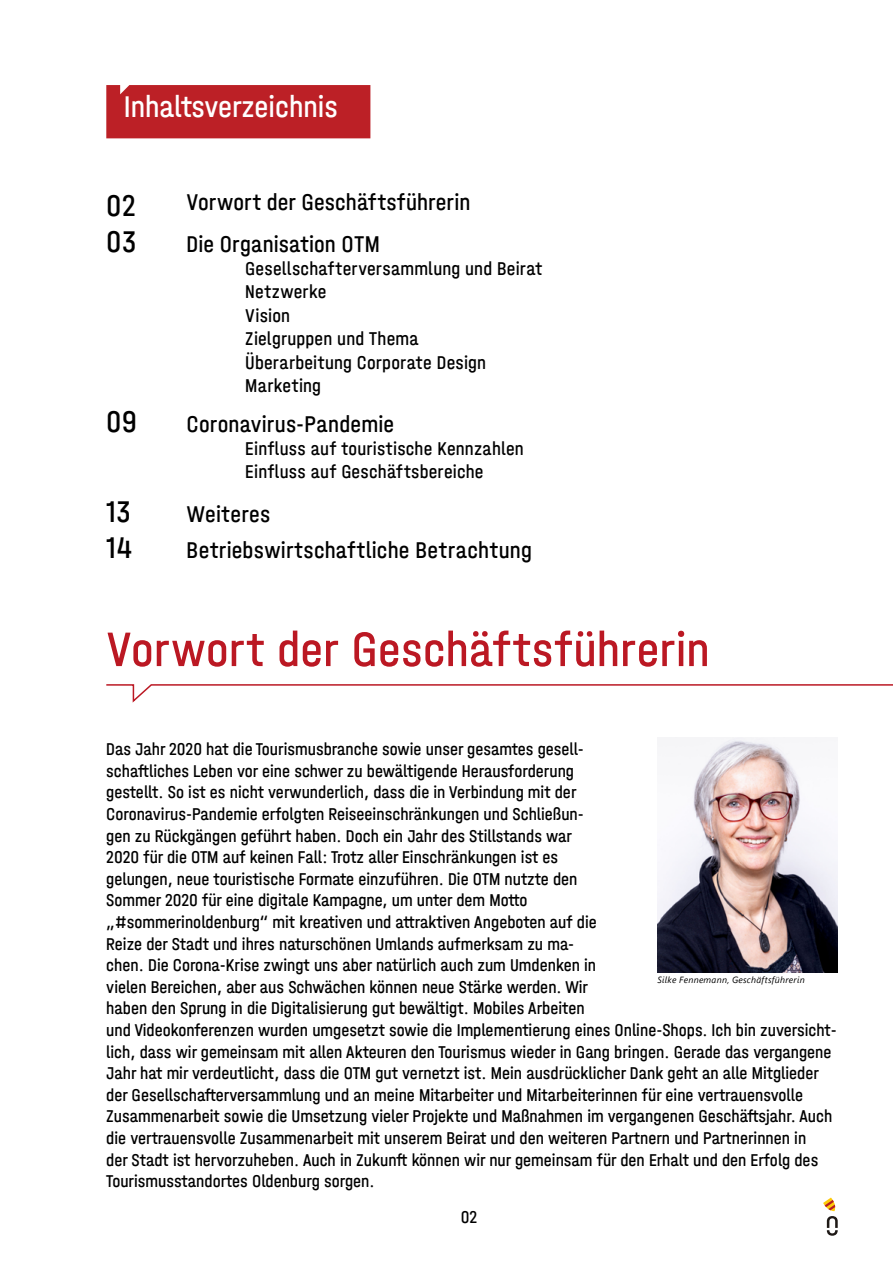
<style>
.page{position:relative;width:893px;height:1263px;background:#fff}
.page>*{position:absolute;margin:0;border:0;box-sizing:border-box;transform-origin:0 0}
.t1{font:51px "Halvar Eng";letter-spacing:.005em;color:#bb1823}
.t2{font:31.5px "Halvar Eng";color:#fff}
.t3{font:31.5px/36px "Halvar Eng";letter-spacing:.015em;color:#000}
.t4{font:24px/41.4px "Halvar Eng";letter-spacing:.005em;color:#000}
.t5{font:19.5px/23.4px "Halvar Eng";letter-spacing:.01em;color:#000}
.t6{font:18px/21.6px "Halvar Eng";color:#000}
.t7{font:italic 9px "Segoe UI";letter-spacing:.03em;color:#000}
</style>
<div class="page">
<svg style="left:823px;top:1197px;width:15px;height:39px"></svg>
<div style="left:106px;top:85px;width:264px;height:53px;background:#bc2026"></div>
<img style="left:658px;top:737px;width:180px;height:235px">
<svg style="left:106px;top:684px;width:787px;height:19px"></svg>
<h2 class="t2" style="left:124px;top:88px;width:216px">Inhaltsverzeichnis</h2>
<h2 class="t3" style="left:106px;top:187px;width:31px">02</h2>
<h3 class="t4" style="left:187px;top:181px;width:285px">Vorwort der Geschäftsführerin<br>Die Organisation OTM</h3>
<p class="t5" style="left:245px;top:256px;width:299px">Gesellschafterversammlung und Beirat<br>Netzwerke<br>Vision<br>Zielgruppen und Thema<br>Überarbeitung Corporate Design<br>Marketing</p>
<h3 class="t4" style="left:187px;top:402px;width:209px">Coronavirus-Pandemie</h3>
<p class="t5" style="left:245px;top:436px;width:280px">Einfluss auf touristische Kennzahlen<br>Einfluss auf Geschäftsbereiche</p>
<h3 class="t4" style="left:187px;top:495px;width:347px;line-height:36.5px">Weiteres<br>Betriebswirtschaftliche Betrachtung</h3>
<h2 class="t3" style="left:106px;top:223px;width:31px">03</h2>
<h2 class="t3" style="left:106px;top:403px;width:32px">09</h2>
<h2 class="t3" style="left:106px;top:493px;width:28px">13<br>14</h2>
<h1 class="t1" style="left:106px;top:619px;width:605px">Vorwort der Geschäftsführerin</h1>
<p class="t6" style="left:106px;top:738px;width:732px">Das Jahr 2020 hat die Tourismusbranche sowie unser gesamtes gesell-<br>schaftliches Leben vor eine schwer zu bewältigende Herausforderung<br>gestellt. So ist es nicht verwunderlich, dass die in Verbindung mit der<br>Coronavirus-Pandemie erfolgten Reiseeinschränkungen und Schließun-<br>gen zu Rückgängen geführt haben. Doch ein Jahr des Stillstands war<br>2020 für die OTM auf keinen Fall: Trotz aller Einschränkungen ist es<br>gelungen, neue touristische Formate einzuführen. Die OTM nutzte den<br>Sommer 2020 für eine digitale Kampagne, um unter dem Motto<br>„#sommerinoldenburg“ mit kreativen und attraktiven Angeboten auf die<br>Reize der Stadt und ihres naturschönen Umlands aufmerksam zu ma-<br>chen. Die Corona-Krise zwingt uns aber natürlich auch zum Umdenken in<br>vielen Bereichen, aber aus Schwächen können neue Stärke werden. Wir<br>haben den Sprung in die Digitalisierung gut bewältigt. Mobiles Arbeiten<br>und Videokonferenzen wurden umgesetzt sowie die Implementierung eines Online-Shops. Ich bin zuversicht&shy;lich, dass wir gemeinsam mit allen Akteuren den Tourismus wieder in Gang bringen. Gerade das vergangene Jahr hat mir verdeutlicht, dass die OTM gut vernetzt ist. Mein ausdrücklicher Dank geht an alle Mitglieder der Gesellschafterversammlung und an meine Mitarbeiter und Mitarbeiterinnen für eine vertrauensvolle Zusammenarbeit sowie die Umsetzung vieler Projekte und Maßnahmen im vergangenen Geschäftsjahr. Auch die vertrauensvolle Zusammenarbeit mit unserem Beirat und den weiteren Partnern und Partnerinnen in<br>der Stadt ist hervorzuheben. Auch in Zukunft können wir nur gemeinsam für den Erhalt und den Erfolg des Tourismusstandortes Oldenburg sorgen.</p>
<p class="t7" style="left:658px;top:971px;width:149px">Silke Fennemann, Geschäftsführerin</p>
<p class="t6" style="left:461px;top:1205px;width:18px">02</p>
</div>
